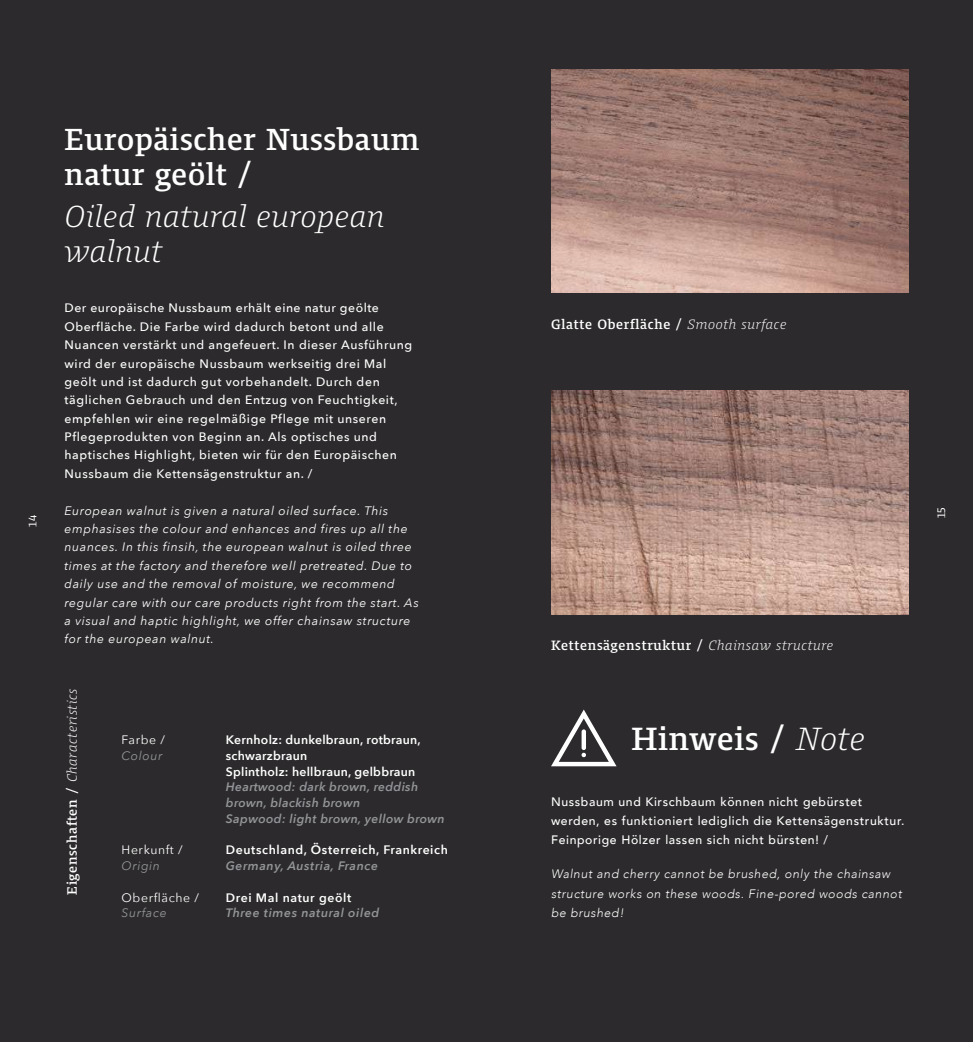
<style>
.page{position:relative;width:973px;height:1042px;background:#fff}
.page>*{position:absolute;margin:0;border:0;box-sizing:border-box;transform-origin:0 0}
.t1{font:500 33.25px "Harrison Serif Pro";letter-spacing:.025em;color:#fff}
.t2{font:500 31.5px/35px "Harrison Serif Pro";letter-spacing:.025em;color:#fff}
.t3{font:italic 300 31.5px/35px "Harrison Serif Pro";letter-spacing:.025em;color:#fff}
.t4{font:500 14px "Harrison Serif Pro";letter-spacing:.05em;color:#fff}
.t5{font:italic 300 14px "Harrison Serif Pro";letter-spacing:.05em;color:#fff}
.t6{font:500 12.25px/18.4px "Avenir Next";letter-spacing:.05em;color:#fff}
.t7{font:italic 12.25px/18.4px "Avenir Next";letter-spacing:.05em;color:#fff}
.t8{font:500 12.25px/19.2px "Avenir";letter-spacing:.05em;color:#fff}
.t9{font:italic 300 12.25px/19.2px "Avenir";letter-spacing:.05em;color:#fff}
.t10{font:italic 600 12.25px/15.8px "Avenir Next";letter-spacing:.03em;color:#939598}
.t11{font:600 12.25px/15.8px "Avenir Next";letter-spacing:.02em;color:#fff}
.t12{font:600 12.25px "Avenir Next";letter-spacing:.05em;color:#fff}
.t13{font:italic 600 12.25px "Avenir Next";letter-spacing:.05em;color:#939598}
.t14{font:12.25px "Avenir Next";letter-spacing:.05em;color:#fff}
.t15{font:italic 12.25px "Avenir Next";letter-spacing:.05em;color:#939598}
.t16{font:11.38px "Harrison Serif Pro";color:#fff}
.s1{font-weight:500;font-style:normal}
.s2{font-weight:300;font-style:italic}
.s3{font-weight:400}
</style>
<div class="page">
<div style="left:0;top:0;width:972px;height:1042px;background:#2c2a2c"></div>
<img style="left:551px;top:69px;width:357px;height:224px">
<img style="left:551px;top:391px;width:357px;height:223px">
<svg style="left:551px;top:709px;width:65px;height:57px"></svg>
<p class="t16" style="left:24px;top:527px;width:13px;rotate:-90deg">14</p>
<h2 class="t2" style="left:64px;top:119px;width:356px">Europäischer Nussbaum natur geölt /</h2>
<h2 class="t3" style="left:64px;top:196px;width:321px">Oiled natural european walnut</h2>
<p class="t6" style="left:64px;top:299px;width:349px">Der europäische Nussbaum erhält eine natur geölte Oberfläche. Die Farbe wird dadurch betont und alle Nuancen verstärkt und angefeuert. In dieser Ausführung wird der europäische Nussbaum werkseitig drei Mal geölt und ist dadurch gut vorbehandelt. Durch den täglichen Gebrauch und den Entzug von Feuchtigkeit, empfehlen wir eine regelmäßige Pflege mit unseren Pflegeprodukten von Beginn an. Als optisches und haptisches Highlight, bieten wir für den Europäischen Nussbaum die Kettensägenstruktur an. /</p>
<p class="t7" style="left:64px;top:500px;width:356px">European walnut is given a natural oiled surface. This emphasises the colour and enhances and fires up all the nuances. In this finsih, the european walnut is oiled three times at the factory and therefore well pretreated. Due to daily use and the removal of moisture, we recommend regular care with our care products right from the start. As a visual and haptic highlight, we offer chainsaw structure for the european walnut.</p>
<p class="t5" style="left:62px;top:895px;width:208px;rotate:-90deg"><span class="s1">Eigenschaften /</span> Characteristics</p>
<p class="t14" style="left:122px;top:729px;width:45px">Farbe /</p>
<p class="t15" style="left:122px;top:745px;width:42px">Colour</p>
<p class="t14" style="left:122px;top:840px;width:63px">Herkunft /</p>
<p class="t15" style="left:122px;top:855px;width:40px">Origin</p>
<p class="t14" style="left:122px;top:887px;width:79px">Oberfläche /</p>
<p class="t15" style="left:122px;top:903px;width:47px">Surface</p>
<p class="t11" style="left:226px;top:731px;width:196px">Kernholz: dunkelbraun, rotbraun, schwarzbraun<br>Splintholz: hellbraun, gelbbraun</p>
<p class="t10" style="left:226px;top:779px;width:220px">Heartwood: dark brown, reddish brown, blackish brown<br>Sapwood: light brown, yellow brown</p>
<p class="t12" style="left:226px;top:839px;width:223px">Deutschland, Österreich, Frankreich</p>
<p class="t13" style="left:226px;top:855px;width:154px">Germany, Austria, France</p>
<p class="t12" style="left:226px;top:887px;width:127px">Drei Mal natur geölt</p>
<p class="t13" style="left:226px;top:902px;width:155px">Three times natural oiled</p>
<p class="t4" style="left:551px;top:314px;width:237px">Glatte Oberfläche / <span class="s2">Smooth surface</span></p>
<p class="t16" style="left:932px;top:518px;width:13px;rotate:-90deg">15</p>
<p class="t4" style="left:551px;top:635px;width:284px">Kettensägenstruktur / <span class="s2">Chainsaw structure</span></p>
<h1 class="t1" style="left:631px;top:714px;width:235px">Hinweis / <span class="s2">Note</span></h1>
<p class="t8" style="left:551px;top:791px;width:355px">Nussbaum und Kirschbaum können nicht gebürstet werden, es funktioniert lediglich die Kettensägenstruktur.<br>Feinporige Hölzer lassen sich nicht bürsten! <span class="s3">/</span></p>
<p class="t9" style="left:551px;top:864px;width:352px">Walnut and cherry cannot be brushed, only the chainsaw structure works on these woods. Fine-pored woods cannot be brushed!</p>
</div>
